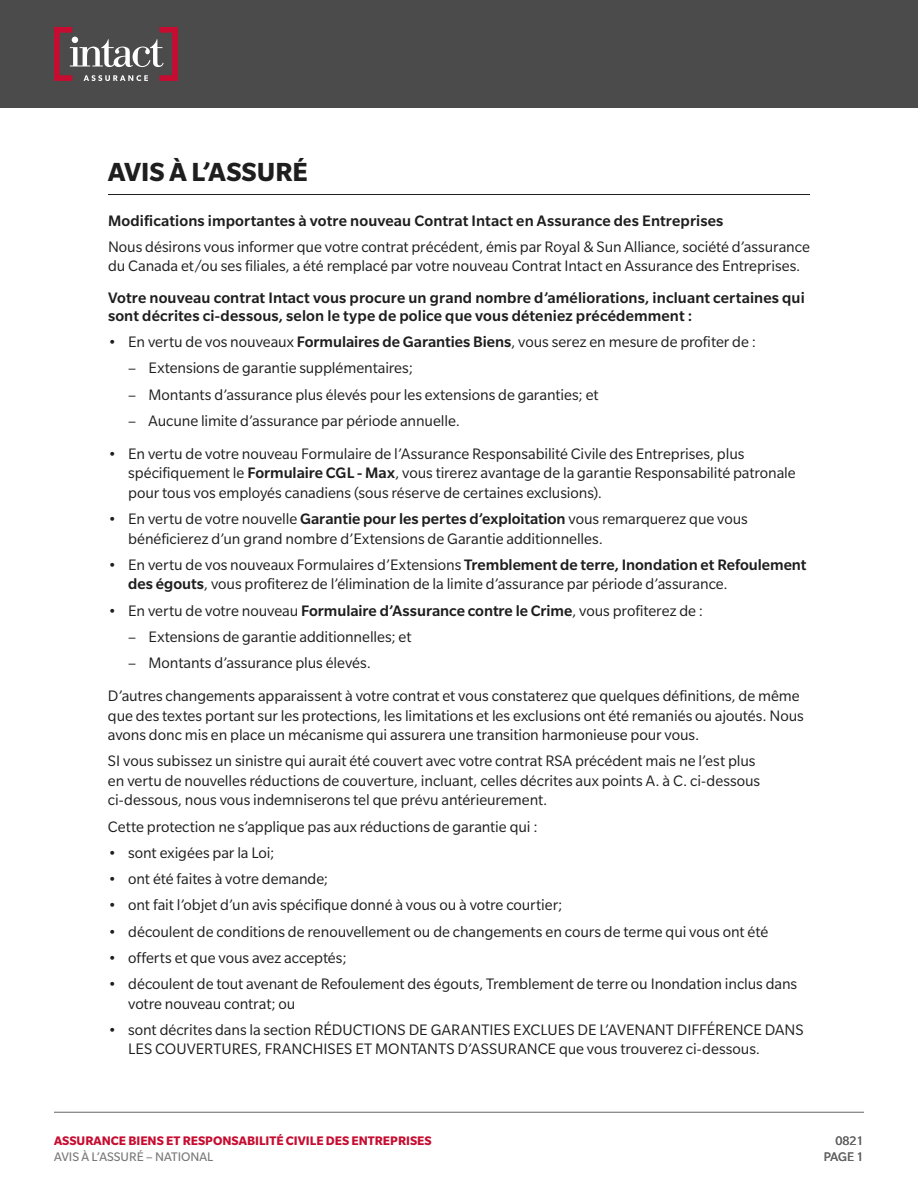
<style>
.page{position:relative;width:918px;height:1188px;background:#fff}
.page>*{position:absolute;margin:0;border:0;box-sizing:border-box;transform-origin:0 0}
.t1{font:700 28.5px "Slate Std";color:#1e1e1e}
.Body{font:16.5px/19.5px "Slate Std";letter-spacing:-.005em;color:#1e1e1e}
.t2{font:500 16.5px/18px "Slate Std";letter-spacing:.01em;color:#1e1e1e}
.t3{font:700 13.5px "Slate Std";color:#c60c30}
.t4{font:13.5px "Slate Std";color:#787878}
.t5{font:13.5px/16.2px "Slate Std";color:#666;text-align:right}
.s1{font-weight:500}
</style>
<div class="page">
<div style="left:0;top:0;width:918px;height:108px;background:#4b4b4b"></div>
<hr style="left:54px;top:1112px;width:810px;height:1px;background:#666">
<svg style="left:54px;top:27px;width:124px;height:54px"></svg>
<hr style="left:108px;top:194px;width:702px;height:1px;background:#1e1e1e">
<p class="t1" style="left:108px;top:156px;width:201px">AVIS À L’ASSURÉ</p>
<h1 class="t2" style="left:108px;top:211px;width:617px">Modifications importantes à votre nouveau Contrat Intact en Assurance des Entreprises</h1>
<p class="Body" style="left:108px;top:237px;width:703px">Nous désirons vous informer que votre contrat précédent, émis par Royal &amp; Sun Alliance, société d’assurance du Canada et/ou ses filiales, a été remplacé par votre nouveau Contrat Intact en Assurance des Entreprises.</p>
<h2 class="t2" style="left:108px;top:289px;width:698px">Votre nouveau contrat Intact vous procure un grand nombre d’améliorations, incluant certaines qui sont décrites ci-dessous, selon le type de police que vous déteniez précédemment :</h2>
<p class="Body" style="left:108px;top:332px;width:650px">• En vertu de vos nouveaux <span class="s1">Formulaires de Garanties Biens</span>, vous serez en mesure de profiter de :</p>
<p class="Body" style="left:128px;top:358px;width:286px">– Extensions de garantie supplémentaires;</p>
<p class="Body" style="left:128px;top:385px;width:472px">– Montants d’assurance plus élevés pour les extensions de garanties; et</p>
<p class="Body" style="left:128px;top:411px;width:333px">– Aucune limite d’assurance par période annuelle.</p>
<p class="Body" style="left:128px;top:444px;width:669px;text-indent:-20px">• En vertu de votre nouveau Formulaire de l’Assurance Responsabilité Civile des Entreprises, plus spécifiquement le <span class="s1">Formulaire CGL - Max</span>, vous tirerez avantage de la garantie Responsabilité patronale pour tous vos employés canadiens (sous réserve de certaines exclusions).</p>
<p class="Body" style="left:128px;top:509px;width:621px;text-indent:-20px">• En vertu de votre nouvelle <span class="s1">Garantie pour les pertes d’exploitation</span> vous remarquerez que vous bénéficierez d’un grand nombre d’Extensions de Garantie additionnelles.</p>
<p class="Body" style="left:128px;top:555px;width:680px;text-indent:-20px">• En vertu de vos nouveaux Formulaires d’Extensions <span class="s1">Tremblement de terre, Inondation et Refoulement des égouts</span>, vous profiterez de l’élimination de la limite d’assurance par période d’assurance.</p>
<p class="Body" style="left:108px;top:601px;width:597px">• En vertu de votre nouveau <span class="s1">Formulaire d’Assurance contre le Crime</span>, vous profiterez de :</p>
<p class="Body" style="left:128px;top:627px;width:285px">– Extensions de garantie additionnelles; et</p>
<p class="Body" style="left:128px;top:653px;width:244px">– Montants d’assurance plus élevés.</p>
<p class="Body" style="left:108px;top:686px;width:697px">D’autres changements apparaissent à votre contrat et vous constaterez que quelques définitions, de même que des textes portant sur les protections, les limitations et les exclusions ont été remaniés ou ajoutés. Nous avons donc mis en place un mécanisme qui assurera une transition harmonieuse pour vous.</p>
<p class="Body" style="left:108px;top:751px;width:654px">SI vous subissez un sinistre qui aurait été couvert avec votre contrat RSA précédent mais ne l’est plus en vertu de nouvelles réductions de couverture, incluant, celles décrites aux points A. à C. ci-dessous ci-dessous, nous vous indemniserons tel que prévu antérieurement.</p>
<p class="Body" style="left:108px;top:817px;width:431px">Cette protection ne s’applique pas aux réductions de garantie qui :</p>
<p class="Body" style="left:108px;top:843px;width:168px">• sont exigées par la Loi;</p>
<p class="Body" style="left:108px;top:869px;width:222px">• ont été faites à votre demande;</p>
<p class="Body" style="left:108px;top:895px;width:456px">• ont fait l’objet d’un avis spécifique donné à vous ou à votre courtier;</p>
<p class="Body" style="left:108px;top:922px;width:662px">• découlent de conditions de renouvellement ou de changements en cours de terme qui vous ont été</p>
<p class="Body" style="left:108px;top:948px;width:240px">• offerts et que vous avez acceptés;</p>
<p class="Body" style="left:128px;top:974px;width:670px;text-indent:-20px">• découlent de tout avenant de Refoulement des égouts, Tremblement de terre ou Inondation inclus dans votre nouveau contrat; ou</p>
<p class="Body" style="left:128px;top:1020px;width:677px;text-indent:-20px">• sont décrites dans la section RÉDUCTIONS DE GARANTIES EXCLUES DE L’AVENANT DIFFÉRENCE DANS<br>LES COUVERTURES, FRANCHISES ET MONTANTS D’ASSURANCE que vous trouverez ci-dessous.</p>
<p class="t3" style="left:54px;top:1133px;width:379px">ASSURANCE BIENS ET RESPONSABILITÉ CIVILE DES ENTREPRISES</p>
<p class="t4" style="left:54px;top:1150px;width:161px">AVIS À L’ASSURÉ – NATIONAL</p>
<p class="t5" style="left:824px;top:1132px;width:41px">0821<br>PAGE 1</p>
</div>
